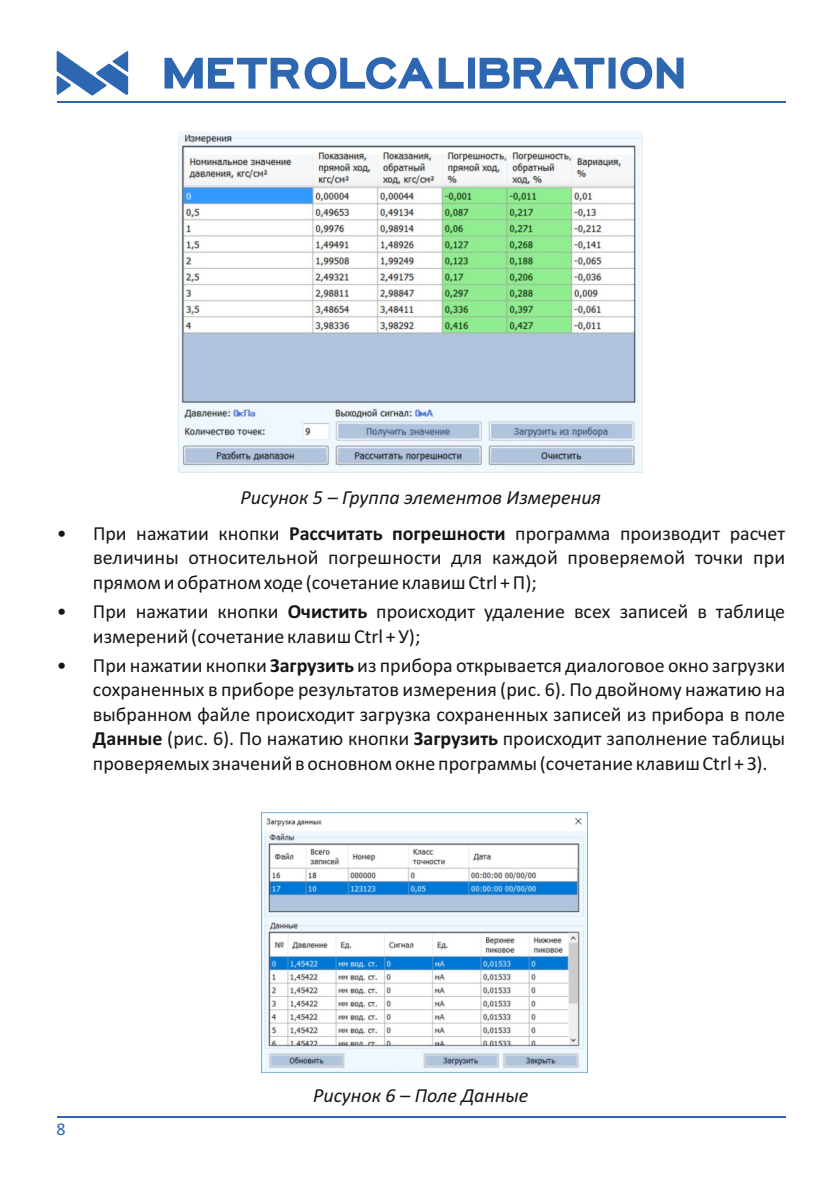
<style>
.page{position:relative;width:840px;height:1191px;background:#fff}
.page>*{position:absolute;margin:0;border:0;box-sizing:border-box;transform-origin:0 0}
.t1{font:20px/24.4px "Calibri";color:#151616;text-align:justify}
.t2{font:italic 20px "Calibri";color:#151616}
.t3{font:18px "Calibri";color:#2d67b1}
.s1{font-weight:700}
</style>
<div class="page">
<hr style="left:57px;top:101px;width:728px;height:2px;background:#2d67b1">
<svg style="left:57px;top:51px;width:71px;height:45px"></svg>
<svg style="left:164px;top:57px;width:519px;height:32px"></svg>
<hr style="left:57px;top:1116px;width:728px;height:2px;background:#2d67b1">
<img style="left:179px;top:132px;width:463px;height:340px">
<img style="left:261px;top:812px;width:326px;height:260px">
<p class="t2" style="left:240px;top:489px;width:362px">Рисунок 5 – Группа элементов Измерения</p>
<p class="t1" style="left:93px;top:523px;width:693px;text-indent:-36px">• При нажатии кнопки <span class="s1">Рассчитать погрешности</span> программа производит расчет величины относительной погрешности для каждой проверяемой точки при прямом и обратном ходе (сочетание клавиш Ctrl + П);</p>
<p class="t1" style="left:93px;top:601px;width:693px;text-indent:-36px">• При нажатии кнопки <span class="s1">Очистить</span> происходит удаление всех записей в таблице измерений (сочетание клавиш Ctrl + У);</p>
<p class="t1" style="left:93px;top:655px;width:693px;text-indent:-36px">• При нажатии кнопки <span class="s1">Загрузить</span> из прибора открывается диалоговое окно загрузки сохраненных в приборе результатов измерения (рис. 6). По двойному нажатию на выбранном файле происходит загрузка сохраненных записей из прибора в поле <span class="s1">Данные</span> (рис. 6). По нажатию кнопки <span class="s1">Загрузить</span> происходит заполнение таблицы проверяемых значений в основном окне программы (сочетание клавиш Ctrl + З).</p>
<p class="t3" style="left:56px;top:1121px;width:11px">8</p>
<p class="t2" style="left:313px;top:1087px;width:217px">Рисунок 6 – Поле Данные</p>
</div>
